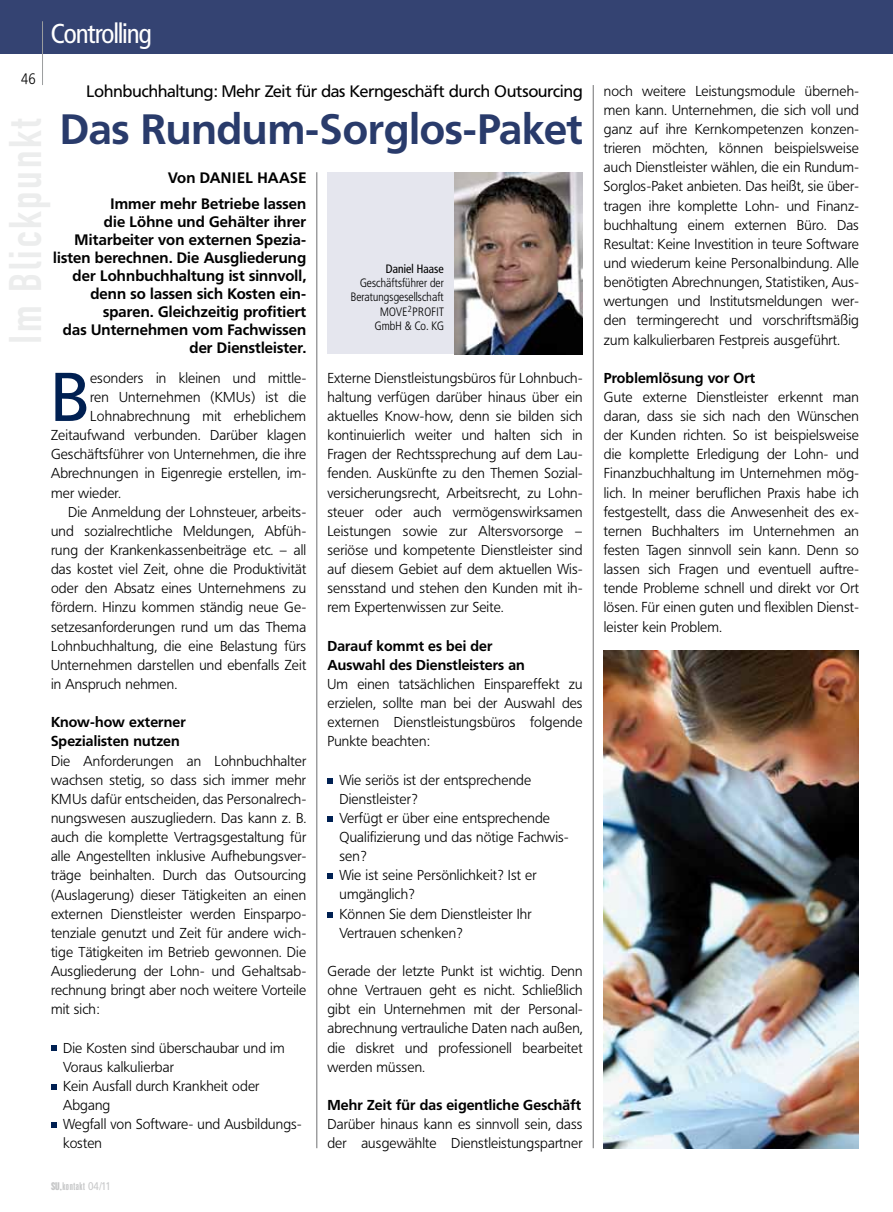
<style>
.page{position:relative;width:893px;height:1212px;background:#fff}
.page>*{position:absolute;margin:0;border:0;box-sizing:border-box;transform-origin:0 0}
.t1{font:68.55px "Frutiger BQ";color:#002052}
.t2{font:700 42px "Frutiger BQ";color:#293b6b}
.t3{font:27px "Frutiger Condensed BQ";letter-spacing:-.025em;color:#fff}
.t4{font:16.5px "Frutiger BQ";color:#000}
.t5{font:700 15px/18px "Frutiger BQ";letter-spacing:.01em;color:#000;text-align:right}
.t6{font:300 15px "Frutiger Condensed BQ";color:#000}
.t7{font:300 14.25px/19.2px "Frutiger BQ";letter-spacing:.01em;color:#000;text-align:justify}
.t8{font:700 14.25px/19.2px "Frutiger BQ";letter-spacing:.01em;color:#000}
.t9{font:300 12px/14.4px "Frutiger Condensed BQ";letter-spacing:.01em;color:#000;text-align:right}
.t10{font:12px "Frutiger Condensed BQ";letter-spacing:.01em;color:#000}
.t11{font:700 10.95px "Information Condensed BQ";color:#c6c7c8}
.s1{font-weight:800}
.s2{font-family:"Frutiger Condensed BQ";font-weight:400}
</style>
<div class="page">
<div style="left:0;top:0;width:893px;height:54px;background:#344372"></div>
<hr style="left:42px;top:21px;width:1px;height:64px;background:#9c9e9f">
<svg style="left:51px;top:1046px;width:5px;height:5px"></svg>
<svg style="left:51px;top:1084px;width:5px;height:5px"></svg>
<svg style="left:51px;top:1122px;width:5px;height:5px"></svg>
<div style="left:327px;top:172px;width:256px;height:182px;background:#e5e6ee"></div>
<img style="left:455px;top:172px;width:128px;height:182px">
<svg style="left:327px;top:778px;width:6px;height:5px"></svg>
<svg style="left:327px;top:816px;width:6px;height:5px"></svg>
<svg style="left:327px;top:874px;width:6px;height:5px"></svg>
<svg style="left:327px;top:912px;width:6px;height:5px"></svg>
<hr style="left:593px;top:85px;width:1px;height:1063px;background:#707172">
<hr style="left:317px;top:172px;width:1px;height:976px;background:#707172">
<img style="left:604px;top:651px;width:255px;height:497px">
<p class="t6" style="left:21px;top:70px;width:16px">46</p>
<h3 class="t3" style="left:51px;top:16px;width:102px">Controlling</h3>
<p class="t4" style="left:86px;top:82px;width:498px">Lohnbuchhaltung: Mehr Zeit für das Kerngeschäft durch Outsourcing</p>
<h2 class="t2" style="left:60px;top:104px;width:524px">Das Rundum-Sorglos-Paket</h2>
<p class="t5" style="left:110px;top:164px;width:197px;line-height:26.5px">Von DANIEL HAASE<br>Immer mehr Betriebe lassen</p>
<p class="t5" style="left:53px;top:213px;width:254px">die Löhne und Gehälter ihrer<br>Mitarbeiter von externen Spezia&shy;listen berechnen. Die Ausgliederung der Lohnbuchhaltung ist sinnvoll, denn so lassen sich Kosten ein&shy;sparen. Gleichzeitig profitiert<br>das Unternehmen vom Fachwissen der Dienstleister.</p>
<h1 class="t1" style="left:51px;top:357px;width:40px">B</h1>
<p class="t7" style="left:90px;top:368px;width:217px">esonders in kleinen und mittle-</p>
<p class="t7" style="left:90px;top:387px;width:217px">ren Unternehmen (KMUs) ist die</p>
<p class="t7" style="left:90px;top:407px;width:217px">Lohnabrechnung mit erheblichem</p>
<p class="t7" style="left:51px;top:426px;width:257px">Zeitaufwand verbunden. Darüber klagen</p>
<p class="t7" style="left:51px;top:445px;width:257px">Geschäftsführer von Unternehmen, die ihre</p>
<p class="t7" style="left:51px;top:464px;width:257px">Abrechnungen in Eigenregie erstellen, im-</p>
<p class="t7" style="left:51px;top:483px;width:71px">mer wieder.</p>
<p class="t7" style="left:68px;top:502px;width:240px">Die Anmeldung der Lohnsteuer, arbeits-</p>
<p class="t7" style="left:51px;top:521px;width:257px">und sozialrechtliche Meldungen, Abfüh-</p>
<p class="t7" style="left:51px;top:541px;width:257px">rung der Krankenkassenbeiträge etc. – all</p>
<p class="t7" style="left:51px;top:560px;width:257px">das kostet viel Zeit, ohne die Produktivität</p>
<p class="t7" style="left:51px;top:579px;width:257px">oder den Absatz eines Unternehmens zu</p>
<p class="t7" style="left:51px;top:598px;width:257px">fördern. Hinzu kommen ständig neue Ge-</p>
<p class="t7" style="left:51px;top:617px;width:257px">setzesanforderungen rund um das Thema</p>
<p class="t7" style="left:51px;top:636px;width:257px">Lohnbuchhaltung, die eine Belastung fürs</p>
<p class="t7" style="left:51px;top:655px;width:257px">Unternehmen darstellen und ebenfalls Zeit</p>
<p class="t7" style="left:51px;top:675px;width:128px">in Anspruch nehmen.</p>
<p class="t8" style="left:51px;top:713px;width:136px">Know-how externer<br>Spezialisten nutzen</p>
<p class="t7" style="left:51px;top:751px;width:257px">Die Anforderungen an Lohnbuchhalter wachsen stetig, so dass sich immer mehr KMUs dafür entscheiden, das Personalrech&shy;nungswesen auszugliedern. Das kann z. B. auch die komplette Vertragsgestaltung für alle Angestellten inklusive Aufhebungsver&shy;träge beinhalten. Durch das Outsourcing (Auslagerung) dieser Tätigkeiten an einen externen Dienstleister werden Einsparpo&shy;tenziale genutzt und Zeit für andere wich&shy;tige Tätigkeiten im Betrieb gewonnen. Die Ausgliederung der Lohn- und Gehaltsab&shy;rechnung bringt aber noch weitere Vorteile mit sich:</p>
<p class="t7" style="left:63px;top:1038px;width:240px;text-align:left">Die Kosten sind überschaubar und im<br>Voraus kalkulierbar<br>Kein Ausfall durch Krankheit oder<br>Abgang<br>Wegfall von Software- und Ausbildungs&shy;kosten</p>
<p class="t11" style="left:51px;top:1181px;width:62px"><span class="s1">SU</span><sub>•</sub>kontakt <span class="s2">04/11</span></p>
<p class="t10" style="left:386px;top:261px;width:59px">Daniel Haase</p>
<p class="t9" style="left:351px;top:276px;width:94px">Geschäftsführer der<br>Beratungsgesellschaft<br>MOVE<sup>2</sup>PROFIT<br>GmbH &amp; Co. KG</p>
<p class="t7" style="left:327px;top:368px;width:257px">Externe Dienstleistungsbüros für Lohnbuch&shy;haltung verfügen darüber hinaus über ein aktuelles Know-how, denn sie bilden sich kontinuierlich weiter und halten sich in Fragen der Rechtssprechung auf dem Lau&shy;fenden. Auskünfte zu den Themen Sozial&shy;versicherungsrecht, Arbeitsrecht, zu Lohn&shy;steuer oder auch vermögenswirksamen Leistungen sowie zur Altersvorsorge – seriöse und kompetente Dienstleister sind auf diesem Gebiet auf dem aktuellen Wis&shy;sensstand und stehen den Kunden mit ih&shy;rem Expertenwissen zur Seite.</p>
<p class="t8" style="left:327px;top:636px;width:199px">Darauf kommt es bei der<br>Auswahl des Dienstleisters an</p>
<p class="t7" style="left:327px;top:675px;width:257px">Um einen tatsächlichen Einspareffekt zu erzielen, sollte man bei der Auswahl des externen Dienstleistungsbüros folgende Punkte beachten:</p>
<p class="t7" style="left:339px;top:770px;width:231px;text-align:left">Wie seriös ist der entsprechende<br>Dienstleister?<br>Verfügt er über eine entsprechende<br>Qualifizierung und das nötige Fachwis&shy;sen?<br>Wie ist seine Persönlichkeit? Ist er umgänglich?<br>Können Sie dem Dienstleister Ihr<br>Vertrauen schenken?</p>
<p class="t7" style="left:327px;top:961px;width:257px">Gerade der letzte Punkt ist wichtig. Denn ohne Vertrauen geht es nicht. Schließlich gibt ein Unternehmen mit der Personal&shy;abrechnung vertrauliche Daten nach außen, die diskret und professionell bearbeitet werden müssen.</p>
<p class="t8" style="left:327px;top:1095px;width:255px">Mehr Zeit für das eigentliche Geschäft</p>
<p class="t7" style="left:327px;top:1115px;width:257px">Darüber hinaus kann es sinnvoll sein, dass der ausgewählte Dienstleistungspartner</p>
<p class="t7" style="left:604px;top:81px;width:257px">noch weitere Leistungsmodule überneh&shy;men kann. Unternehmen, die sich voll und ganz auf ihre Kernkompetenzen konzen&shy;trieren möchten, können beispielsweise auch Dienstleister wählen, die ein Rundum-Sorglos-Paket anbieten. Das heißt, sie über&shy;tragen ihre komplette Lohn- und Finanz&shy;buchhaltung einem externen Büro. Das Resultat: Keine Investition in teure Software und wiederum keine Personalbindung. Alle benötigten Abrechnungen, Statistiken, Aus&shy;wertungen und Institutsmeldungen wer&shy;den termingerecht und vorschriftsmäßig zum kalkulierbaren Festpreis ausgeführt.</p>
<p class="t8" style="left:604px;top:368px;width:153px">Problemlösung vor Ort</p>
<p class="t7" style="left:604px;top:388px;width:257px">Gute externe Dienstleister erkennt man daran, dass sie sich nach den Wünschen der Kunden richten. So ist beispielsweise die komplette Erledigung der Lohn- und Finanzbuchhaltung im Unternehmen mög&shy;lich. In meiner beruflichen Praxis habe ich festgestellt, dass die Anwesenheit des ex&shy;ternen Buchhalters im Unternehmen an festen Tagen sinnvoll sein kann. Denn so lassen sich Fragen und eventuell auftre&shy;tende Probleme schnell und direkt vor Ort lösen. Für einen guten und flexiblen Dienst&shy;leister kein Problem.</p>
</div>
